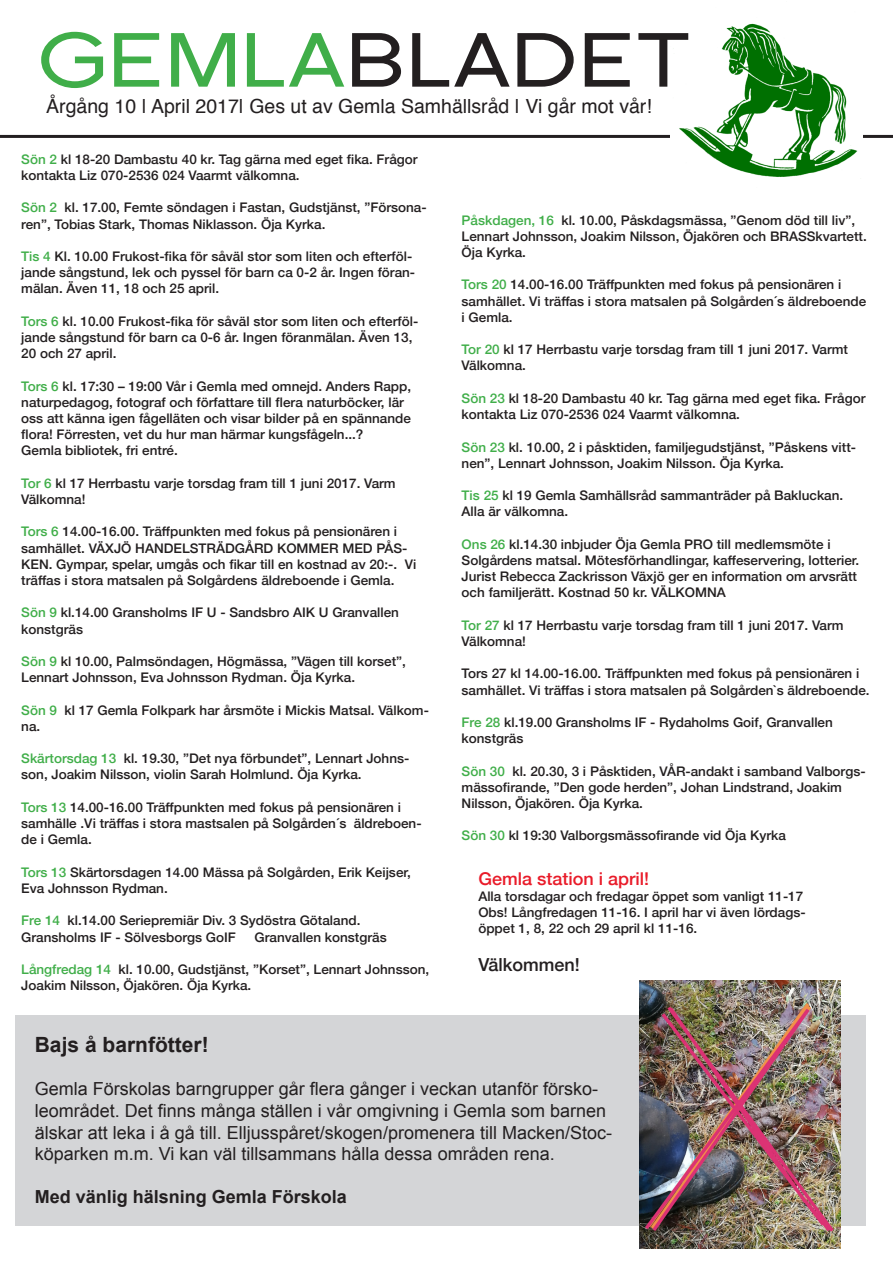
<style>
.page{position:relative;width:893px;height:1263px;background:#fff}
.page>*{position:absolute;margin:0;border:0;box-sizing:border-box;transform-origin:0 0}
.t1{font:76.5px "Florencesans Exp";color:#231f20}
.t2{font:700 21px "Arial";color:#231f20}
.t3{font:19.5px "Helvetica";color:#231f20}
.t4{font:18px/21.6px "Arial";color:#231f20}
.t5{font:700 18px "Arial";color:#231f20}
.t6{font:500 18px "Helvetica Neue";color:#231f20}
.t7{font:500 17.7px "Helvetica Neue";color:#e91b29}
.t8{font:500 13.2px/16.2px "Helvetica Neue";color:#231f20}
.s1{color:#40ae49}
</style>
<div class="page">
<div style="left:15px;top:1015px;width:850px;height:210px;background:#d4d5d7"></div>
<hr style="left:0;top:135px;width:893px;height:3px;background:#231f20">
<img style="left:671px;top:23px;width:191px;height:154px">
<img style="left:639px;top:981px;width:201px;height:267px">
<p class="t1" style="left:37px;top:19px;width:655px"><span class="s1">GEMLA</span>BLADET</p>
<p class="t3" style="left:46px;top:92px;width:607px">Årgång 10 | April 2017| Ges ut av Gemla Samhällsråd | Vi går mot vår!</p>
<p class="t8" style="left:21px;top:150px;width:398px"><span class="s1">Sön 2</span> kl 18-20 Dambastu 40 kr. Tag gärna med eget fika. Frågor kontakta Liz 070-2536 024 Vaarmt välkomna.</p>
<p class="t8" style="left:21px;top:199px;width:407px"><span class="s1">Sön 2</span> kl. 17.00, Femte söndagen i Fastan, Gudstjänst, ”Försona&shy;ren”, Tobias Stark, Thomas Niklasson. Öja Kyrka.</p>
<p class="t8" style="left:21px;top:248px;width:395px"><span class="s1">Tis 4</span> Kl. 10.00 Frukost-fika för såväl stor som liten och efterföl&shy;jande sångstund, lek och pyssel för barn ca 0-2 år. Ingen föran&shy;mälan. Även 11, 18 och 25 april.</p>
<p class="t8" style="left:21px;top:312px;width:398px"><span class="s1">Tors 6</span> kl. 10.00 Frukost-fika för såväl stor som liten och efterföl&shy;jande sångstund för barn ca 0-6 år. Ingen föranmälan. Även 13,<br>20 och 27 april.</p>
<p class="t8" style="left:21px;top:377px;width:391px"><span class="s1">Tors 6</span> kl. 17:30 – 19:00 Vår i Gemla med omnejd. Anders Rapp, naturpedagog, fotograf och författare till flera naturböcker, lär oss att känna igen fågelläten och visar bilder på en spännande flora! Förresten, vet du hur man härmar kungsfågeln...?</p>
<p class="t8" style="left:21px;top:442px;width:158px">Gemla bibliotek, fri entré.</p>
<p class="t8" style="left:21px;top:474px;width:376px"><span class="s1">Tor 6</span> kl 17 Herrbastu varje torsdag fram till 1 juni 2017. Varm<br>Välkomna!</p>
<p class="t8" style="left:21px;top:523px;width:397px"><span class="s1">Tors 6</span> 14.00-16.00. Träffpunkten med fokus på pensionären i samhället. VÄXJÖ HANDELSTRÄDGÅRD KOMMER MED PÅS-KEN. Gympar, spelar, umgås och fikar till en kostnad av 20:-. Vi träffas i stora matsalen på Solgårdens äldreboende i Gemla.</p>
<p class="t8" style="left:21px;top:604px;width:379px"><span class="s1">Sön 9</span> kl.14.00 Gransholms IF U - Sandsbro AIK U Granvallen konstgräs</p>
<p class="t8" style="left:21px;top:653px;width:386px"><span class="s1">Sön 9</span> kl 10.00, Palmsöndagen, Högmässa, ”Vägen till korset”,<br>Lennart Johnsson, Eva Johnsson Rydman. Öja Kyrka.</p>
<p class="t8" style="left:21px;top:701px;width:409px"><span class="s1">Sön 9</span> kl 17 Gemla Folkpark har årsmöte i Mickis Matsal. Välkom&shy;na.</p>
<p class="t8" style="left:21px;top:750px;width:390px"><span class="s1">Skärtorsdag 13</span> kl. 19.30, ”Det nya förbundet”, Lennart Johns&shy;son, Joakim Nilsson, violin Sarah Holmlund. Öja Kyrka.</p>
<p class="t8" style="left:21px;top:798px;width:402px"><span class="s1">Tors 13</span> 14.00-16.00 Träffpunkten med fokus på pensionären i samhälle .Vi träffas i stora mastsalen på Solgården´s äldreboen&shy;de i Gemla.</p>
<p class="t8" style="left:21px;top:863px;width:391px"><span class="s1">Tors 13</span> Skärtorsdagen 14.00 Mässa på Solgården, Erik Keijser,<br>Eva Johnsson Rydman.</p>
<p class="t8" style="left:21px;top:912px;width:341px"><span class="s1">Fre 14</span> kl.14.00 Seriepremiär Div. 3 Sydöstra Götaland.<br>Gransholms IF - Sölvesborgs GoIF</p>
<p class="t8" style="left:462px;top:211px;width:407px"><span class="s1">Påskdagen, 16</span> kl. 10.00, Påskdagsmässa, ”Genom död till liv”,<br>Lennart Johnsson, Joakim Nilsson, Öjakören och BRASSkvartett.<br>Öja Kyrka.</p>
<p class="t8" style="left:462px;top:276px;width:406px"><span class="s1">Tors 20</span> 14.00-16.00 Träffpunkten med fokus på pensionären i samhället. Vi träffas i stora matsalen på Solgården´s äldreboende i Gemla.</p>
<p class="t8" style="left:462px;top:341px;width:388px"><span class="s1">Tor 20</span> kl 17 Herrbastu varje torsdag fram till 1 juni 2017. Varmt<br>Välkomna.</p>
<p class="t8" style="left:462px;top:389px;width:405px"><span class="s1">Sön 23</span> kl 18-20 Dambastu 40 kr. Tag gärna med eget fika. Frågor kontakta Liz 070-2536 024 Vaarmt välkomna.</p>
<p class="t8" style="left:462px;top:438px;width:396px"><span class="s1">Sön 23</span> kl. 10.00, 2 i påsktiden, familjegudstjänst, ”Påskens vitt&shy;nen”, Lennart Johnsson, Joakim Nilsson. Öja Kyrka.</p>
<p class="t8" style="left:462px;top:487px;width:383px"><span class="s1">Tis 25</span> kl 19 Gemla Samhällsråd sammanträder på Bakluckan.<br>Alla är välkomna.</p>
<p class="t8" style="left:462px;top:535px;width:399px"><span class="s1">Ons 26</span> kl.14.30 inbjuder Öja Gemla PRO till medlemsmöte i Solgårdens matsal. Mötesförhandlingar, kaffeservering, lotterier.<br>Jurist Rebecca Zackrisson Växjö ger en information om arvsrätt och familjerätt. Kostnad 50 kr. VÄLKOMNA</p>
<p class="t8" style="left:462px;top:616px;width:383px"><span class="s1">Tor 27</span> kl 17 Herrbastu varje torsdag fram till 1 juni 2017. Varm<br>Välkomna!</p>
<p class="t8" style="left:462px;top:665px;width:409px">Tors 27 kl 14.00-16.00. Träffpunkten med fokus på pensionären i samhället. Vi träffas i stora matsalen på Solgården`s äldreboende.</p>
<p class="t8" style="left:462px;top:713px;width:373px"><span class="s1">Fre 28</span> kl.19.00 Gransholms IF - Rydaholms Goif, Granvallen konstgräs</p>
<p class="t8" style="left:462px;top:762px;width:405px"><span class="s1">Sön 30</span> kl. 20.30, 3 i Påsktiden, VÅR-andakt i samband Valborgs&shy;mässofirande, ”Den gode herden”, Johan Lindstrand, Joakim<br>Nilsson, Öjakören. Öja Kyrka.</p>
<p class="t8" style="left:462px;top:827px;width:326px"><span class="s1">Sön 30</span> kl 19:30 Valborgsmässofirande vid Öja Kyrka</p>
<p class="t7" style="left:478px;top:864px;width:172px">Gemla station i april!</p>
<p class="t8" style="left:478px;top:888px;width:329px">Alla torsdagar och fredagar öppet som vanligt 11-17<br>Obs! Långfredagen 11-16. I april har vi även lördags-</p>
<p class="t8" style="left:478px;top:920px;width:220px">öppet 1, 8, 22 och 29 april kl 11-16.</p>
<p class="t6" style="left:478px;top:950px;width:103px">Välkommen!</p>
<p class="t8" style="left:255px;top:928px;width:134px">Granvallen konstgräs</p>
<p class="t8" style="left:21px;top:960px;width:409px"><span class="s1">Långfredag 14</span> kl. 10.00, Gudstjänst, ”Korset”, Lennart Johnsson,<br>Joakim Nilsson, Öjakören. Öja Kyrka.</p>
<p class="t2" style="left:35px;top:1031px;width:175px">Bajs å barnfötter!</p>
<p class="t4" style="left:35px;top:1078px;width:579px">Gemla Förskolas barngrupper går flera gånger i veckan utanför försko&shy;leområdet. Det finns många ställen i vår omgivning i Gemla som barnen älskar att leka i å gå till. Elljusspåret/skogen/promenera till Macken/Stoc&shy;köparken m.m. Vi kan väl tillsammans hålla dessa områden rena.</p>
<p class="t5" style="left:35px;top:1185px;width:314px">Med vänlig hälsning Gemla Förskola</p>
</div>
